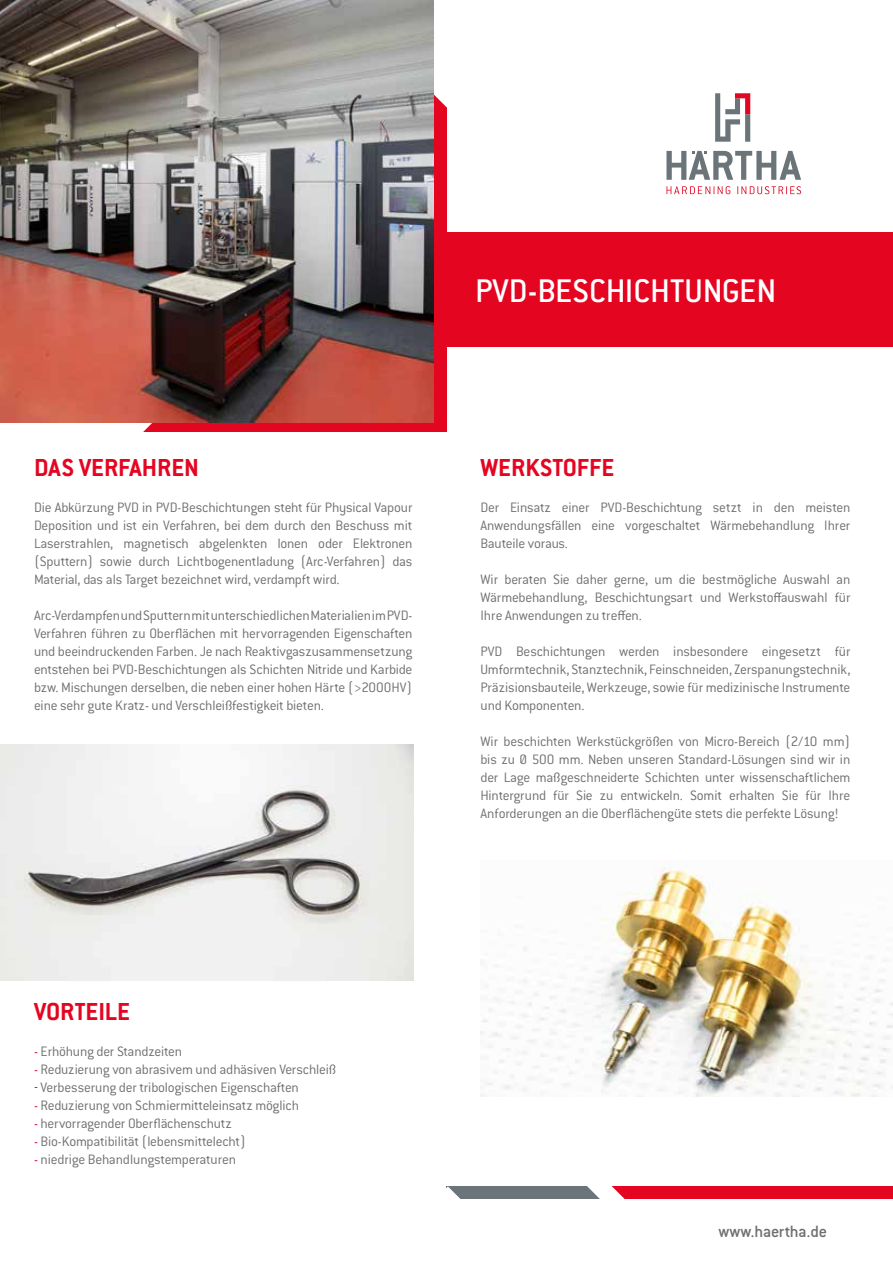
<style>
.page{position:relative;width:893px;height:1263px;background:#fff}
.page>*{position:absolute;margin:0;border:0;box-sizing:border-box;transform-origin:0 0}
.t1{font:500 36px "Conduit ITC Pro";color:#fff}
.t2{font:700 27px "Conduit ITC Pro";color:#e40521}
.t3{font:500 18px "Conduit ITC Pro";letter-spacing:-.02em;color:#706f6f}
.t4{font:300 15px/18px "Conduit ITC Pro";letter-spacing:-.015em;color:#706f6f;text-align:justify}
.s1{color:#e40521}
</style>
<div class="page">
<div style="left:142px;top:94px;width:304px;height:338px;background:#e40521"></div>
<svg style="left:434px;top:94px;width:13px;height:16px"></svg>
<svg style="left:142px;top:423px;width:10px;height:9px"></svg>
<div style="left:446px;top:232px;width:447px;height:115px;background:#e40521"></div>
<svg style="left:666px;top:186px;width:135px;height:8px"></svg>
<svg style="left:666px;top:151px;width:135px;height:29px"></svg>
<svg style="left:715px;top:93px;width:35px;height:49px"></svg>
<div style="left:446px;top:1186px;width:154px;height:13px;background:#6b7579"></div>
<div style="left:611px;top:1186px;width:282px;height:13px;background:#e40521"></div>
<svg style="left:446px;top:1186px;width:15px;height:13px"></svg>
<svg style="left:587px;top:1186px;width:38px;height:13px"></svg>
<img style="left:0;top:0;width:434px;height:423px">
<img style="left:0;top:744px;width:414px;height:236px">
<img style="left:480px;top:861px;width:413px;height:235px">
<h2 class="t2" style="left:34px;top:451px;width:167px">DAS VERFAHREN</h2>
<p class="t4" style="left:34px;top:499px;width:380px">Die Abkürzung PVD in PVD-Beschichtungen steht für Physical Vapour Deposition und ist ein Verfahren, bei dem durch den Beschuss mit Laserstrahlen, magnetisch abgelenkten Ionen oder Elektronen (Sputtern) sowie durch Lichtbogenentladung (Arc-Verfahren) das Material, das als Target bezeichnet wird, verdampft wird.</p>
<p class="t4" style="left:34px;top:607px;width:380px">Arc-Verdampfen und Sputtern mit unterschiedlichen Materialien im PVD-Verfahren führen zu Oberflächen mit hervorragenden Eigenschaften und beeindruckenden Farben. Je nach Reaktivgaszusammensetzung entstehen bei PVD-Beschichtungen als Schichten Nitride und Karbide bzw. Mischungen derselben, die neben einer hohen Härte (&gt;2000HV) eine sehr gute Kratz- und Verschleißfestigkeit bieten.</p>
<h1 class="t1" style="left:475px;top:268px;width:303px">PVD-BESCHICHTUNGEN</h1>
<h2 class="t2" style="left:480px;top:451px;width:135px">WERKSTOFFE</h2>
<p class="t4" style="left:480px;top:499px;width:371px">Der Einsatz einer PVD-Beschichtung setzt in den meisten Anwendungsfällen eine vorgeschaltet Wärmebehandlung Ihrer Bauteile voraus.</p>
<p class="t4" style="left:480px;top:571px;width:371px">Wir beraten Sie daher gerne, um die bestmögliche Auswahl an Wärmebehandlung, Beschichtungsart und Werkstoffauswahl für Ihre Anwendungen zu treffen.</p>
<p class="t4" style="left:480px;top:643px;width:371px">PVD Beschichtungen werden insbesondere eingesetzt für Umformtechnik, Stanztechnik, Feinschneiden, Zerspanungstechnik, Präzisionsbauteile, Werkzeuge, sowie für medizinische Instrumente und Komponenten.</p>
<p class="t4" style="left:480px;top:733px;width:371px">Wir beschichten Werkstückgrößen von Micro-Bereich (2/10 mm) bis zu Ø 500 mm. Neben unseren Standard-Lösungen sind wir in der Lage maßgeschneiderte Schichten unter wissenschaftlichem Hintergrund für Sie zu entwickeln. Somit erhalten Sie für Ihre Anforderungen an die Oberflächengüte stets die perfekte Lösung!</p>
<h2 class="t2" style="left:34px;top:995px;width:98px">VORTEILE</h2>
<p class="t4" style="left:34px;top:1043px;width:150px"><span class="s1">-</span> Erhöhung der Standzeiten</p>
<p class="t4" style="left:34px;top:1061px;width:304px"><span class="s1">-</span> Reduzierung von abrasivem und adhäsiven Verschleiß</p>
<p class="t4" style="left:34px;top:1079px;width:266px"><span class="s1">-</span> Verbesserung der tribologischen Eigenschaften</p>
<p class="t4" style="left:34px;top:1097px;width:267px"><span class="s1">-</span> Reduzierung von Schmiermitteleinsatz möglich</p>
<p class="t4" style="left:34px;top:1115px;width:199px"><span class="s1">-</span> hervorragender Oberflächenschutz</p>
<p class="t4" style="left:34px;top:1133px;width:214px"><span class="s1">-</span> Bio-Kompatibilität (lebensmittelecht)</p>
<p class="t4" style="left:34px;top:1151px;width:204px"><span class="s1">-</span> niedrige Behandlungstemperaturen</p>
<p class="t3" style="left:719px;top:1221px;width:110px">www.haertha.de</p>
</div>
